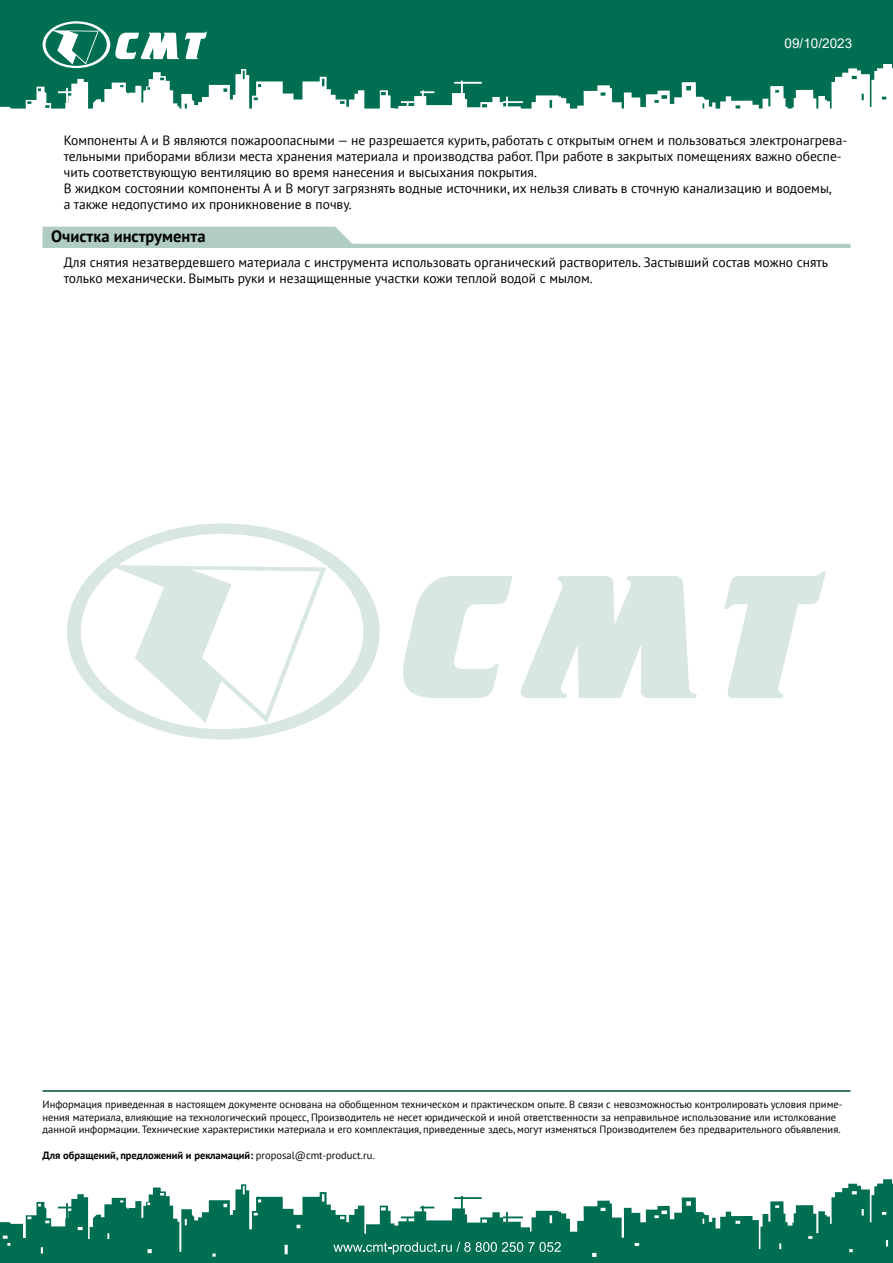
<style>
.page{position:relative;width:893px;height:1263px;background:#fff}
.page>*{position:absolute;margin:0;border:0;box-sizing:border-box;transform-origin:0 0}
.t1{font:700 16.5px "PT Sans";color:#000}
.t2{font:13.5px/16.2px "PT Sans";color:#000}
.t3{font:13.5px "Arial";color:#fff}
.t4{font:10.5px/12.6px "PT Sans";color:#000}
.t5{font:700 10.5px "PT Sans";color:#000}
.s1{font-weight:400}
</style>
<div class="page">
<svg style="left:0;top:0;width:893px;height:109px;background:#25846a"></svg>
<svg style="left:0;top:1179px;width:893px;height:84px;fill:#006f51"></svg>
<svg style="left:185px;top:32px;width:22px;height:27px"></svg>
<svg style="left:43px;top:21px;width:136px;height:47px"></svg>
<svg style="left:333px;top:1242px;width:228px;height:12px;background:#398f78"></svg>
<hr style="left:43px;top:1090px;width:807px;height:2px;background:#004b34">
<svg style="left:43px;top:227px;width:807px;height:21px"></svg>
<svg style="left:403px;top:576px;width:109px;height:122px"></svg>
<svg style="left:521px;top:576px;width:176px;height:122px"></svg>
<svg style="left:724px;top:572px;width:102px;height:126px"></svg>
<svg style="left:67px;top:523px;width:313px;height:217px"></svg>
<svg style="left:109px;top:565px;width:217px;height:158px"></svg>
<p class="t3" style="left:785px;top:34px;width:69px">09/10/2023</p>
<p class="t2" style="left:64px;top:131px;width:785px">Компоненты А и В являются пожароопасными — не разрешается курить, работать с открытым огнем и пользоваться электронагрева&shy;тельными приборами вблизи места хранения материала и производства работ. При работе в закрытых помещениях важно обеспе&shy;чить соответствующую вентиляцию во время нанесения и высыхания покрытия.<br>В жидком состоянии компоненты А и В могут загрязнять водные источники, их нельзя сливать в сточную канализацию и водоемы,<br>а также недопустимо их проникновение в почву.</p>
<p class="t1" style="left:51px;top:225px;width:156px">Очистка инструмента</p>
<p class="t2" style="left:64px;top:253px;width:766px">Для снятия незатвердевшего материала с инструмента использовать органический растворитель. Застывший состав можно снять только механически. Вымыть руки и незащищенные участки кожи теплой водой с мылом.</p>
<p class="t4" style="left:43px;top:1098px;width:801px">Информация приведенная в настоящем документе основана на обобщенном техническом и практическом опыте. В связи с невозможностью контролировать условия приме&shy;нения материала, влияющие на технологический процесс, Производитель не несет юридической и иной ответственности за неправильное использование или истолкование данной информации. Технические характеристики материала и его комплектация, приведенные здесь, могут изменяться Производителем без предварительного объявления.</p>
<p class="t5" style="left:43px;top:1148px;width:334px">Для обращений, предложений и рекламаций: <span class="s1">proposal@cmt-product.ru.</span></p>
</div>
